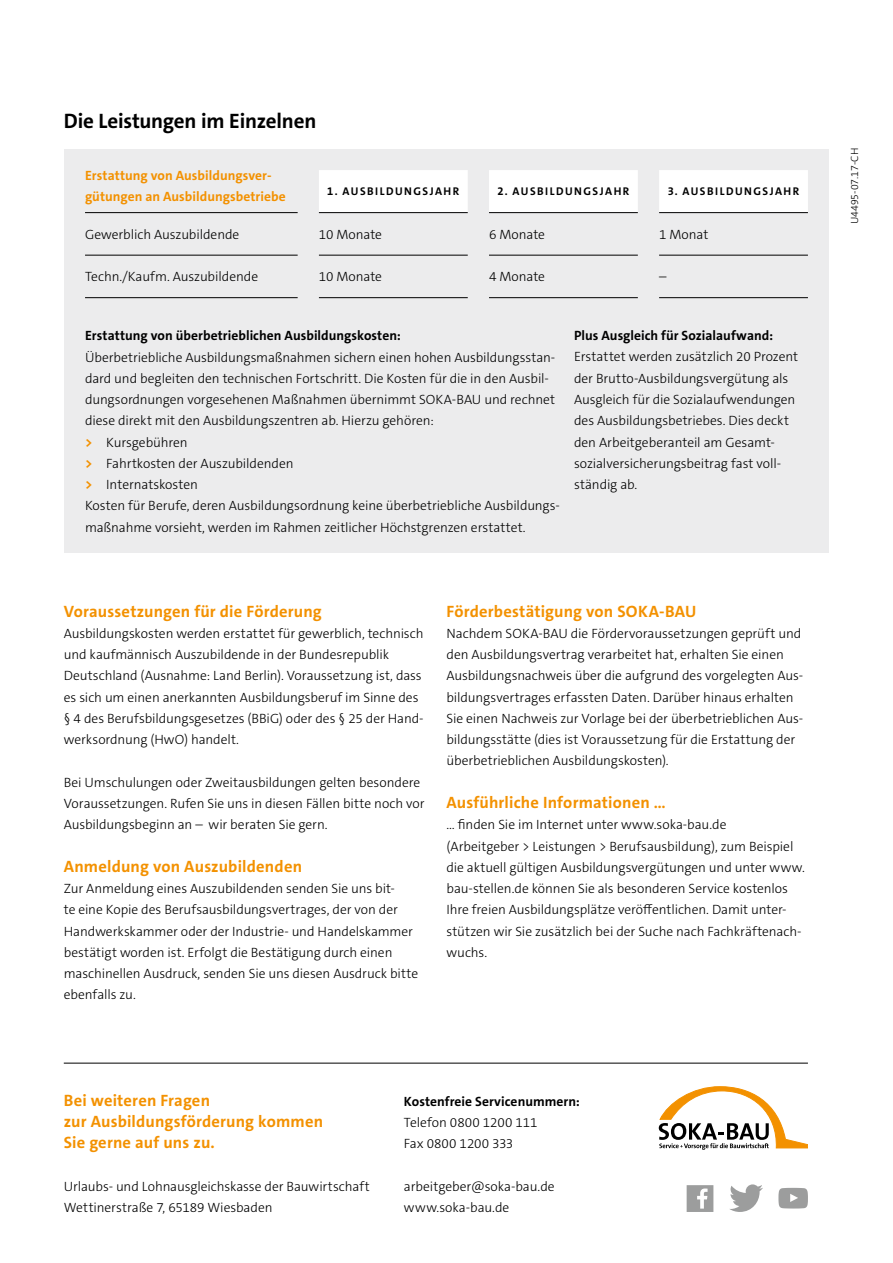
<style>
.page{position:relative;width:893px;height:1263px;background:#fff}
.page>*{position:absolute;margin:0;border:0;box-sizing:border-box;transform-origin:0 0}
.t1{font:700 21px "The Sans C5";letter-spacing:-.01em;color:#000}
.t2{font:700 16.5px/21.3px "The Sans C5";letter-spacing:.01em;color:#f39100}
.t3{font:300 13.5px/21.3px "The Sans C5";letter-spacing:-.005em;color:#000}
.t4{font:700 13.5px "The Sans C5";letter-spacing:.005em;color:#000}
.t5{font:700 13.5px/21.3px "The Sans C5";color:#f39100}
.t6{font:700 11.25px "The Sans C5";letter-spacing:.135em;color:#000}
.t7{font:300 10.5px "The Sans C5";color:#000}
.s1{font-weight:700;color:#f39100}
</style>
<div class="page">
<div style="left:65px;top:150px;width:764px;height:403px;background:#ececed"></div>
<svg style="left:659px;top:1086px;width:149px;height:64px"></svg>
<svg style="left:319px;top:170px;width:489px;height:42px"></svg>
<hr style="left:85px;top:212px;width:213px;height:1px;background:#000">
<hr style="left:85px;top:255px;width:213px;height:1px;background:#000">
<hr style="left:85px;top:297px;width:213px;height:1px;background:#000">
<hr style="left:319px;top:212px;width:149px;height:1px;background:#000">
<hr style="left:319px;top:255px;width:149px;height:1px;background:#000">
<hr style="left:319px;top:297px;width:149px;height:1px;background:#000">
<hr style="left:489px;top:212px;width:149px;height:1px;background:#000">
<hr style="left:489px;top:255px;width:149px;height:1px;background:#000">
<hr style="left:489px;top:297px;width:149px;height:1px;background:#000">
<hr style="left:659px;top:212px;width:149px;height:1px;background:#000">
<hr style="left:659px;top:255px;width:149px;height:1px;background:#000">
<hr style="left:659px;top:297px;width:149px;height:1px;background:#000">
<hr style="left:64px;top:1063px;width:744px;height:1px;background:#000">
<svg style="left:687px;top:1185px;width:26px;height:27px"></svg>
<svg style="left:730px;top:1184px;width:33px;height:28px"></svg>
<svg style="left:778px;top:1188px;width:30px;height:20px"></svg>
<h1 class="t1" style="left:64px;top:107px;width:254px">Die Leistungen im Einzelnen</h1>
<p class="t5" style="left:85px;top:165px;width:202px">Erstattung von Ausbildungsver-- gütungen an Ausbildungsbetriebe</p>
<p class="t6" style="left:327px;top:184px;width:134px">1. AUSBILDUNGSJAHR</p>
<p class="t6" style="left:497px;top:184px;width:134px">2. AUSBILDUNGSJAHR</p>
<p class="t6" style="left:668px;top:184px;width:133px">3. AUSBILDUNGSJAHR</p>
<p class="t3" style="left:85px;top:224px;width:156px">Gewerblich Auszubildende</p>
<p class="t3" style="left:319px;top:224px;width:65px">10 Monate</p>
<p class="t3" style="left:489px;top:224px;width:58px">6 Monate</p>
<p class="t3" style="left:659px;top:224px;width:51px">1 Monat</p>
<p class="t3" style="left:85px;top:266px;width:175px">Techn./Kaufm. Auszubildende</p>
<p class="t3" style="left:319px;top:266px;width:65px">10 Monate</p>
<p class="t3" style="left:489px;top:266px;width:58px">4 Monate</p>
<p class="t3" style="left:659px;top:266px;width:9px">–</p>
<p class="t4" style="left:85px;top:327px;width:317px">Erstattung von überbetrieblichen Ausbildungskosten:</p>
<p class="t3" style="left:85px;top:346px;width:476px">Überbetriebliche Ausbildungsmaßnahmen sichern einen hohen Ausbildungsstan&shy;dard und begleiten den technischen Fortschritt. Die Kosten für die in den Ausbil&shy;dungsordnungen vorgesehenen Maßnahmen übernimmt SOKA-BAU und rechnet diese direkt mit den Ausbildungszentren ab. Hierzu gehören:<br><span class="s1">&gt;</span> Kursgebühren<br><span class="s1">&gt;</span> Fahrtkosten der Auszubildenden<br><span class="s1">&gt;</span> Internatskosten<br>Kosten für Berufe, deren Ausbildungsordnung keine überbetriebliche Ausbildungs&shy;maßnahme vorsieht, werden im Rahmen zeitlicher Höchstgrenzen erstattet.</p>
<p class="t4" style="left:574px;top:327px;width:201px">Plus Ausgleich für Sozialaufwand:</p>
<p class="t3" style="left:574px;top:346px;width:226px">Erstattet werden zusätzlich 20 Prozent der Brutto-Ausbildungsvergütung als Ausgleich für die Sozialaufwendungen des Ausbildungsbetriebes. Dies deckt den Arbeitgeberanteil am Gesamt&shy;sozialversicherungsbeitrag fast voll&shy;ständig ab.</p>
<p class="t2" style="left:64px;top:600px;width:259px">Voraussetzungen für die Förderung</p>
<p class="t3" style="left:64px;top:623px;width:361px">Ausbildungskosten werden erstattet für gewerblich, technisch und kaufmännisch Auszubildende in der Bundesrepublik Deutschland (Ausnahme: Land Berlin). Voraussetzung ist, dass es sich um einen anerkannten Ausbildungsberuf im Sinne des § 4 des Berufsbildungsgesetzes (BBiG) oder des § 25 der Hand&shy;werksordnung (HwO) handelt.</p>
<p class="t3" style="left:64px;top:772px;width:362px">Bei Umschulungen oder Zweitausbildungen gelten besondere<br>Voraussetzungen. Rufen Sie uns in diesen Fällen bitte noch vor<br>Ausbildungsbeginn an – wir beraten Sie gern.</p>
<p class="t2" style="left:64px;top:856px;width:240px">Anmeldung von Auszubildenden</p>
<p class="t3" style="left:64px;top:878px;width:356px">Zur Anmeldung eines Auszubildenden senden Sie uns bit-<br>te eine Kopie des Berufsausbildungsvertrages, der von der Handwerkskammer oder der Industrie- und Handelskammer bestätigt worden ist. Erfolgt die Bestätigung durch einen maschinellen Ausdruck, senden Sie uns diesen Ausdruck bitte ebenfalls zu.</p>
<p class="t2" style="left:446px;top:600px;width:251px">Förderbestätigung von SOKA-BAU</p>
<p class="t3" style="left:446px;top:623px;width:358px">Nachdem SOKA-BAU die Fördervoraussetzungen geprüft und den Ausbildungsvertrag verarbeitet hat, erhalten Sie einen Ausbildungsnachweis über die aufgrund des vorgelegten Aus&shy;bildungsvertrages erfassten Daten. Darüber hinaus erhalten Sie einen Nachweis zur Vorlage bei der überbetrieblichen Aus&shy;bildungsstätte (dies ist Voraussetzung für die Erstattung der überbetrieblichen Ausbildungskosten).</p>
<p class="t2" style="left:446px;top:792px;width:221px">Ausführliche Informationen …</p>
<p class="t3" style="left:446px;top:814px;width:360px">… finden Sie im Internet unter www.soka-bau.de<br>(Arbeitgeber &gt; Leistungen &gt; Berufsausbildung), zum Beispiel die aktuell gültigen Ausbildungsvergütungen und unter www. bau-stellen.de können Sie als besonderen Service kostenlos Ihre freien Ausbildungsplätze veröffentlichen. Damit unter&shy;stützen wir Sie zusätzlich bei der Suche nach Fachkräftenach&shy;wuchs.</p>
<p class="t2" style="left:64px;top:1089px;width:261px">Bei weiteren Fragen<br>zur Ausbildungsförderung kommen<br>Sie gerne auf uns zu.</p>
<p class="t3" style="left:64px;top:1175px;width:307px">Urlaubs- und Lohnausgleichskasse der Bauwirtschaft<br>Wettinerstraße 7, 65189 Wiesbaden</p>
<p class="t3" style="left:404px;top:1175px;width:152px">arbeitgeber@soka-bau.de www.soka-bau.de</p>
<p class="t4" style="left:404px;top:1092px;width:177px">Kostenfreie Servicenummern:</p>
<p class="t3" style="left:404px;top:1112px;width:135px">Telefon 0800 1200 111<br>Fax 0800 1200 333</p>
<p class="t7" style="left:848px;top:224px;width:78px;rotate:-90deg">U4495-07.17-CH</p>
</div>
